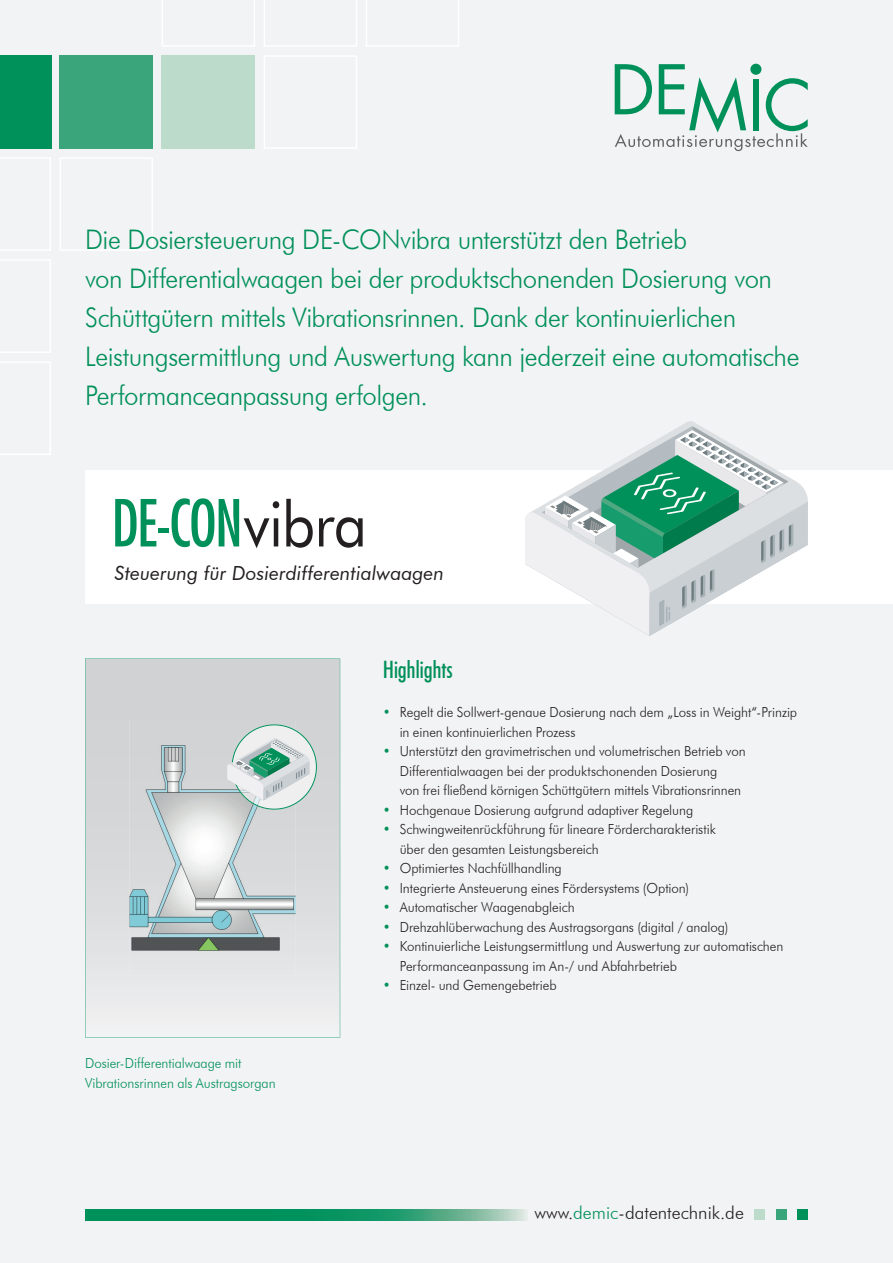
<style>
.page{position:relative;width:893px;height:1263px;background:#f2f3f4}
.page>*{position:absolute;margin:0;border:0;box-sizing:border-box;transform-origin:0 0}
.t1{font:condensed 63px "Futura LT";color:#00905a;scale:.93 1}
.t2{font:300 27px/39px "Futura BT";letter-spacing:-.015em;color:#00905a;scale:.96 1}
.t3{font:500 condensed 24px "Futura BT";letter-spacing:-.015em;color:#00905a;scale:.96 1}
.t4{font:italic 19.5px "Futura BT";color:#231f20}
.t5{font:300 18px "Futura BT";color:#231f20}
.t6{font:300 13.8px/19.5px "Futura BT";letter-spacing:-.005em;color:#231f20;scale:.96 1}
.t7{font:300 13.8px/19.5px "Futura BT";letter-spacing:-.005em;color:#00905a;scale:.96 1}
.s1{font-family:"Futura BT";font-stretch:normal;color:#231f20}
.s2{color:#00905a}
</style>
<div class="page">
<div style="left:0;top:55px;width:51px;height:94px;background:#00905a"></div>
<div style="left:264px;top:55px;width:93px;height:94px;border:2px solid #fff"></div>
<div style="left:60px;top:55px;width:93px;height:94px;background:#3aa47b"></div>
<div style="left:162px;top:55px;width:93px;height:94px;background:#bcdbcb"></div>
<svg style="left:264px;top:0;width:93px;height:46px"></svg>
<svg style="left:162px;top:0;width:93px;height:46px"></svg>
<svg style="left:366px;top:0;width:93px;height:46px"></svg>
<svg style="left:0;top:158px;width:51px;height:93px"></svg>
<div style="left:60px;top:157px;width:93px;height:94px;border:2px solid #fff"></div>
<svg style="left:0;top:362px;width:51px;height:93px"></svg>
<svg style="left:615px;top:64px;width:193px;height:87px"></svg>
<div style="left:753px;top:79px;width:6px;height:51px;background:#00905a"></div>
<div style="left:797px;top:1209px;width:11px;height:11px;background:#00905a"></div>
<div style="left:776px;top:1209px;width:10px;height:11px;background:#3aa47b"></div>
<div style="left:755px;top:1209px;width:10px;height:11px;background:#bcdbcb"></div>
<svg style="left:85px;top:1209px;width:442px;height:11px;background:#249d6f"></svg>
<svg style="left:0;top:260px;width:51px;height:93px"></svg>
<div style="left:85px;top:470px;width:808px;height:134px;background:#fff"></div>
<svg style="left:85px;top:659px;width:255px;height:379px;fill:#d8d9db"></svg>
<svg style="left:525px;top:421px;width:283px;height:215px"></svg>
<img style="left:130px;top:721px;width:166px;height:254px">
<img style="left:232px;top:724px;width:64px;height:85px">
<svg style="left:227px;top:730px;width:90px;height:74px"></svg>
<p class="t2" style="left:85px;top:220px;width:746px">Die Dosiersteuerung DE-CONvibra unterstützt den Betrieb<br>von Differentialwaagen bei der produktschonenden Dosierung von Schüttgütern mittels Vibrationsrinnen. Dank der kontinuierlichen Leistungsermittlung und Auswertung kann jederzeit eine automatische Performanceanpassung erfolgen.</p>
<h1 class="t1" style="left:112px;top:485px;width:276px">DE-CON<span class="s1">vibra</span></h1>
<h3 class="t4" style="left:115px;top:562px;width:331px">Steuerung für Dosierdifferentialwaagen</h3>
<p class="t7" style="left:85px;top:1053px;width:200px">Dosier-Differentialwaage mit<br>Vibrationsrinnen als Austragsorgan</p>
<h3 class="t3" style="left:383px;top:655px;width:74px">Highlights</h3>
<p class="t6" style="left:400px;top:702px;width:415px;text-indent:-17px"><span class="s2">•</span> Regelt die Sollwert-genaue Dosierung nach dem „Loss in Weight“-Prinzip in einen kontinuierlichen Prozess</p>
<p class="t6" style="left:400px;top:741px;width:362px;text-indent:-17px"><span class="s2">•</span> Unterstützt den gravimetrischen und volumetrischen Betrieb von<br>Differentialwaagen bei der produktschonenden Dosierung<br>von frei fließend körnigen Schüttgütern mittels Vibrationsrinnen</p>
<p class="t6" style="left:383px;top:800px;width:325px"><span class="s2">•</span> Hochgenaue Dosierung aufgrund adaptiver Regelung</p>
<p class="t6" style="left:400px;top:819px;width:331px;text-indent:-17px"><span class="s2">•</span> Schwingweitenrückführung für lineare Fördercharakteristik über den gesamten Leistungsbereich</p>
<p class="t6" style="left:383px;top:858px;width:188px"><span class="s2">•</span> Optimiertes Nachfüllhandling</p>
<p class="t6" style="left:383px;top:878px;width:321px"><span class="s2">•</span> Integrierte Ansteuerung eines Fördersystems (Option)</p>
<p class="t6" style="left:383px;top:897px;width:201px"><span class="s2">•</span> Automatischer Waagenabgleich</p>
<p class="t6" style="left:383px;top:917px;width:362px"><span class="s2">•</span> Drehzahlüberwachung des Austragsorgans (digital / analog)</p>
<p class="t6" style="left:400px;top:936px;width:401px;text-indent:-17px"><span class="s2">•</span> Kontinuierliche Leistungsermittlung und Auswertung zur automatischen<br>Performanceanpassung im An-/ und Abfahrbetrieb</p>
<p class="t6" style="left:383px;top:975px;width:183px"><span class="s2">•</span> Einzel- und Gemengebetrieb</p>
<h3 class="t5" style="left:534px;top:1202px;width:211px">www.<span class="s2">demic</span>-datentechnik.de</h3>
</div>
